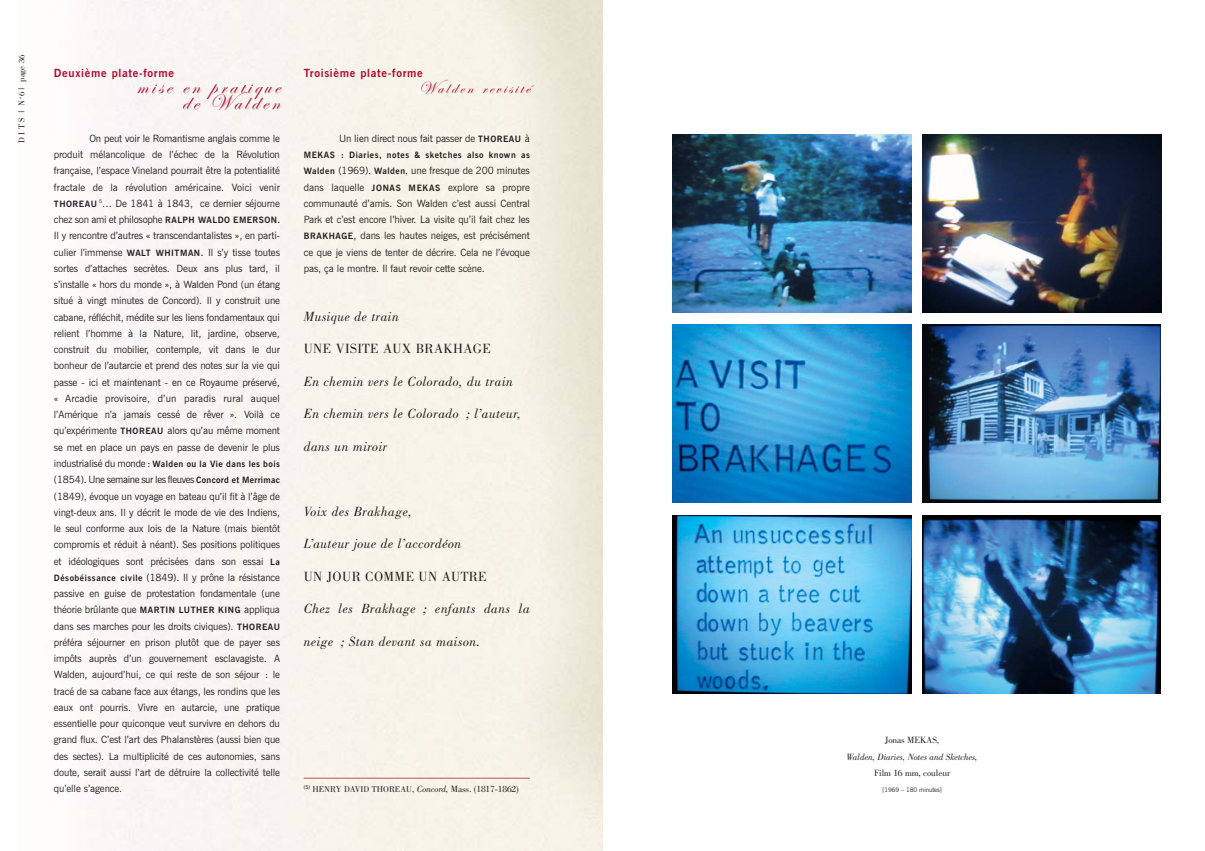
<style>
.page{position:relative;width:1205px;height:851px;background:#fff}
.page>*{position:absolute;margin:0;border:0;box-sizing:border-box;transform-origin:0 0}
.t1{font:22.5px/16.2px "Edwardian Script ITC";letter-spacing:.145em;color:#b20a30;text-align:right}
.t2{font:17.5px "Edwardian Script ITC";letter-spacing:.145em;color:#b20a30}
.t3{font:italic 13.75px "Bodoni LT";letter-spacing:.025em;color:#231f20}
.t4{font:13.75px "Bodoni LT";letter-spacing:.025em;color:#231f20}
.t5{font:700 11.25px "News Gothic BT";letter-spacing:.06em;color:#b20a30}
.t6{font:10px/16.2px "News Gothic BT";letter-spacing:-.01em;color:#231f20;text-align:justify}
.t7{font:italic 9.38px "Bodoni LT";letter-spacing:-.01em;color:#231f20}
.t8{font:9.38px "Bodoni LT";letter-spacing:-.01em;color:#231f20}
.t9{font:700 8.75px "News Gothic BT";letter-spacing:.06em;color:#231f20}
.t10{font:8.75px "Bodoni LT";letter-spacing:.005em;color:#231f20}
.t11{font:6.25px "News Gothic BT";letter-spacing:-.01em;color:#231f20}
.s1{font-family:"News Gothic BT";font-weight:300}
.s2{font-weight:700;font-size:8.75px}
.s3{font-weight:400;font-size:10px}
.s4{font-family:"Bodoni LT";font-style:italic;font-size:10.62px}
.s5{font-style:italic;font-size:9.38px}
.s6{font-size:9.38px}
</style>
<div class="page">
<hr style="left:304px;top:777px;width:226px;height:1px;background:#c45252">
<img style="left:673px;top:134px;width:238px;height:178px">
<img style="left:673px;top:324px;width:238px;height:178px">
<img style="left:923px;top:134px;width:238px;height:178px">
<img style="left:673px;top:515px;width:238px;height:179px">
<img style="left:923px;top:324px;width:238px;height:178px">
<img style="left:923px;top:515px;width:238px;height:179px">
<p class="t10" style="left:18px;top:143px;width:90px;rotate:-90deg">D I T S <span class="s1">I</span> N<sup>o</sup> 6 <span class="s1">I</span> page 36</p>
<p class="t5" style="left:54px;top:69px;width:122px">Deuxième plate-forme</p>
<h1 class="t1" style="left:136px;top:77px;width:145px">mise en pratique de Walden</h1>
<p class="t6" style="left:54px;top:131px;width:228px;text-indent:35px">On peut voir le Romantisme anglais comme le produit mélancolique de l’échec de la Révolution française, l’espace Vineland pourrait être la potentialité fractale de la révolution américaine. Voici venir <span class="s2">THOREAU</span> <sup>5</sup>… De 1841 à 1843, ce dernier séjourne chez son ami et philosophe <span class="s2">RALPH WALDO EMERSON.<br></span>Il y rencontre d’autres « transcendantalistes », en parti&shy;culier l’immense <span class="s2">WALT WHITMAN.</span> Il s’y tisse toutes sortes d’attaches secrètes. Deux ans plus tard, il s’installe « hors du monde », à Walden Pond (un étang situé à vingt minutes de Concord). Il y construit une cabane, réfléchit, médite sur les liens fondamentaux qui relient l’homme à la Nature, lit, jardine, observe, construit du mobilier, contemple, vit dans le dur bonheur de l’autarcie et prend des notes sur la vie qui passe - ici et maintenant - en ce Royaume préservé, « Arcadie provisoire, d’un paradis rural auquel l’Amérique n’a jamais cessé de rêver ». Voilà ce qu’expérimente <span class="s2">THOREAU</span> alors qu’au même moment se met en place un pays en passe de devenir le plus</p>
<p class="t9" style="left:54px;top:460px;width:228px"><span class="s3">industrialisé du monde :</span> Walden ou la Vie dans les bois</p>
<p class="t6" style="left:54px;top:472px;width:228px">(1854). Une semaine sur les fleuves <span class="s2">Concord et Merrimac </span>(1849), évoque un voyage en bateau qu’il fit à l’âge de vingt-deux ans. Il y décrit le mode de vie des Indiens, le seul conforme aux lois de la Nature (mais bientôt compromis et réduit à néant). Ses positions politiques et idéologiques sont précisées dans son essai <span class="s2">La Désobéissance civile</span> (1849). Il y prône la résistance passive en guise de protestation fondamentale (une théorie brûlante que <span class="s2">MARTIN LUTHER KING</span> appliqua dans ses marches pour les droits civiques). <span class="s2">THOREAU </span>préféra séjourner en prison plutôt que de payer ses impôts auprès d’un gouvernement esclavagiste. A Walden, aujourd’hui, ce qui reste de son séjour : le tracé de sa cabane face aux étangs, les rondins que les eaux ont pourris. Vivre en autarcie, une pratique essentielle pour quiconque veut survivre en dehors du grand flux. C’est l’art des Phalanstères (aussi bien que des sectes). La multiplicité de ces autonomies, sans doute, serait aussi l’art de détruire la collectivité telle qu’elle s’agence.</p>
<p class="t5" style="left:304px;top:69px;width:121px">Troisième plate-forme</p>
<h2 class="t2" style="left:419px;top:77px;width:113px">Walden revisité</h2>
<p class="t6" style="left:339px;top:131px;width:192px">Un lien direct nous fait passer de <span class="s2">THOREAU</span> à</p>
<p class="t9" style="left:304px;top:152px;width:228px">MEKAS : Diaries, notes &amp; sketches also known as</p>
<p class="t6" style="left:304px;top:163px;width:228px"><span class="s2">Walden</span> (1969). <span class="s2">Walden</span><span class="s4">,</span> une fresque de 200 minutes dans laquelle <span class="s2">JONAS MEKAS</span> explore sa propre communauté d’amis. Son Walden c’est aussi Central Park et c’est encore l’hiver. La visite qu’il fait chez les <span class="s2">BRAKHAGE</span>, dans les hautes neiges, est précisément ce que je viens de tenter de décrire. Cela ne l’évoque pas, ça le montre. Il faut revoir cette scène.</p>
<h3 class="t3" style="left:304px;top:311px;width:97px">Musique de train</h3>
<h3 class="t4" style="left:304px;top:343px;width:188px">UNE VISITE AUX BRAKHAGE</h3>
<h3 class="t3" style="left:304px;top:376px;width:211px">En chemin vers le Colorado, du train</h3>
<h3 class="t3" style="left:304px;top:408px;width:218px">En chemin vers le Colorado ; l’auteur,</h3>
<h3 class="t3" style="left:304px;top:441px;width:85px">dans un miroir</h3>
<h3 class="t3" style="left:304px;top:506px;width:110px">Voix des Brakhage,</h3>
<h3 class="t3" style="left:304px;top:538px;width:159px">L’auteur joue de l’accordéon</h3>
<h3 class="t4" style="left:304px;top:570px;width:184px">UN JOUR COMME UN AUTRE</h3>
<h3 class="t3" style="left:304px;top:603px;width:228px">Chez les Brakhage ; enfants dans la</h3>
<h3 class="t3" style="left:304px;top:636px;width:178px">neige ; Stan devant sa maison.</h3>
<p class="t10" style="left:304px;top:785px;width:217px"><sup>(5)</sup> HENRY DAVID THOREAU, <span class="s5">Concord,</span> <span class="s6">Mass. (1817-1862)</span></p>
<p class="t8" style="left:885px;top:736px;width:56px">Jonas MEKAS,</p>
<p class="t7" style="left:846px;top:752px;width:132px">Walden, Diaries, Notes and Sketches,</p>
<p class="t8" style="left:874px;top:769px;width:78px">Film 16 mm, couleur</p>
<p class="t11" style="left:882px;top:787px;width:61px">[1969 – 180 minutes]</p>
</div>
